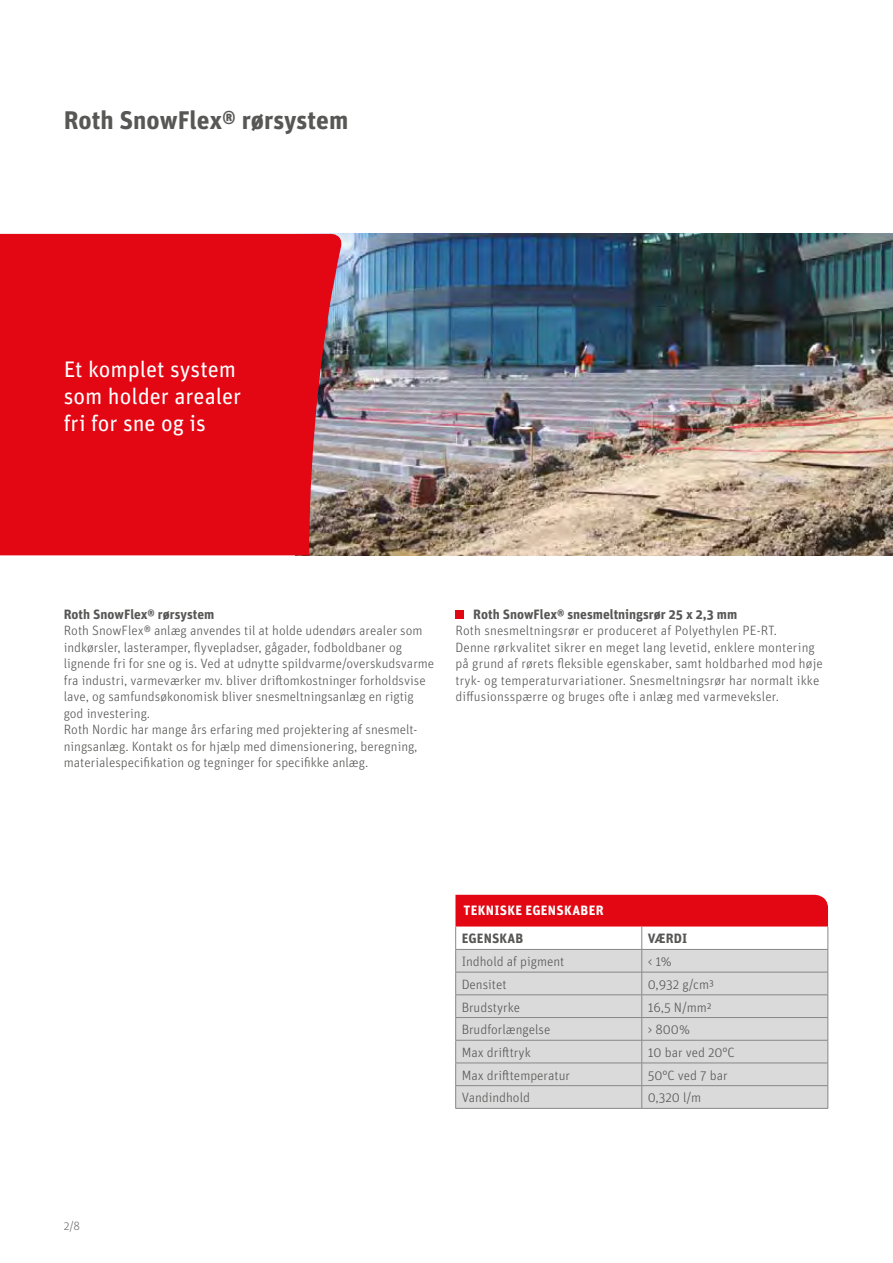
<style>
.page{position:relative;width:893px;height:1263px;background:#fff}
.page>*{position:absolute;margin:0;border:0;box-sizing:border-box;transform-origin:0 0}
.t1{font:700 25.5px "Unit OT";color:#575756}
.t2{font:22.5px/27px "Unit OT";color:#fff}
.t3{font:300 13.5px/16.5px "Unit OT";color:#575756}
.t4{font:700 13.5px "Unit OT";color:#575756}
.t5{font:700 13.5px "Unit OT";letter-spacing:.025em;color:#fff}
.t6{font:300 12px "Unit OT";color:#706f6f}
</style>
<div class="page">
<div style="left:455px;top:610px;width:9px;height:9px;background:#e30613"></div>
<img style="left:296px;top:234px;width:597px;height:322px">
<div style="left:0;top:234px;width:344px;height:321px;background:#e30613"></div>
<hr style="left:455px;top:1108px;width:187px;height:1px;background:#878787">
<hr style="left:642px;top:1108px;width:186px;height:1px;background:#878787">
<svg style="left:455px;top:895px;width:374px;height:213px;background:#dbbbbd"></svg>
<h1 class="t1" style="left:64px;top:103px;width:286px">Roth SnowFlex® rørsystem</h1>
<h2 class="t2" style="left:64px;top:355px;width:179px">Et komplet system som holder arealer fri for sne og is</h2>
<p class="t4" style="left:64px;top:605px;width:152px">Roth SnowFlex® rørsystem</p>
<p class="t3" style="left:64px;top:622px;width:372px">Roth SnowFlex® anlæg anvendes til at holde udendørs arealer som indkørsler, lasteramper, flyvepladser, gågader, fodboldbaner og lignende fri for sne og is. Ved at udnytte spildvarme/overskudsvarme fra industri, varmeværker mv. bliver driftomkostninger forholdsvise lave, og samfundsøkonomisk bliver snesmeltningsanlæg en rigtig god investering.<br>Roth Nordic har mange års erfaring med projektering af snesmelt&shy;ningsanlæg. Kontakt os for hjælp med dimensionering, beregning, materialespecifikation og tegninger for specifikke anlæg.</p>
<p class="t4" style="left:473px;top:605px;width:265px">Roth SnowFlex® snesmeltningsrør 25 x 2,3 mm</p>
<p class="t3" style="left:455px;top:622px;width:369px">Roth snesmeltningsrør er produceret af Polyethylen PE-RT.<br>Denne rørkvalitet sikrer en meget lang levetid, enklere montering på grund af rørets fleksible egenskaber, samt holdbarhed mod høje tryk- og temperaturvariationer. Snesmeltningsrør har normalt ikke diffusionsspærre og bruges ofte i anlæg med varmeveksler.</p>
<p class="t6" style="left:64px;top:1219px;width:18px">2/8</p>
<p class="t5" style="left:464px;top:901px;width:142px">TEKNISKE EGENSKABER</p>
<p class="t4" style="left:462px;top:930px;width:63px">EGENSKAB</p>
<p class="t4" style="left:648px;top:930px;width:41px">VÆRDI</p>
<p class="t3" style="left:462px;top:953px;width:104px">Indhold af pigment</p>
<p class="t3" style="left:648px;top:953px;width:26px">&lt; 1%</p>
<p class="t3" style="left:462px;top:976px;width:46px">Densitet</p>
<p class="t3" style="left:648px;top:976px;width:68px">0,932 g/cm³</p>
<p class="t3" style="left:462px;top:999px;width:60px">Brudstyrke</p>
<p class="t3" style="left:648px;top:999px;width:65px">16,5 N/mm²</p>
<p class="t3" style="left:462px;top:1021px;width:90px">Brudforlængelse</p>
<p class="t3" style="left:648px;top:1021px;width:44px">&gt; 800%</p>
<p class="t3" style="left:462px;top:1044px;width:71px">Max drifttryk</p>
<p class="t3" style="left:648px;top:1044px;width:89px">10 bar ved 20°C</p>
<p class="t3" style="left:462px;top:1067px;width:110px">Max drifttemperatur</p>
<p class="t3" style="left:648px;top:1067px;width:81px">50°C ved 7 bar</p>
<p class="t3" style="left:462px;top:1089px;width:70px">Vandindhold</p>
<p class="t3" style="left:648px;top:1089px;width:55px">0,320 l/m</p>
</div>
